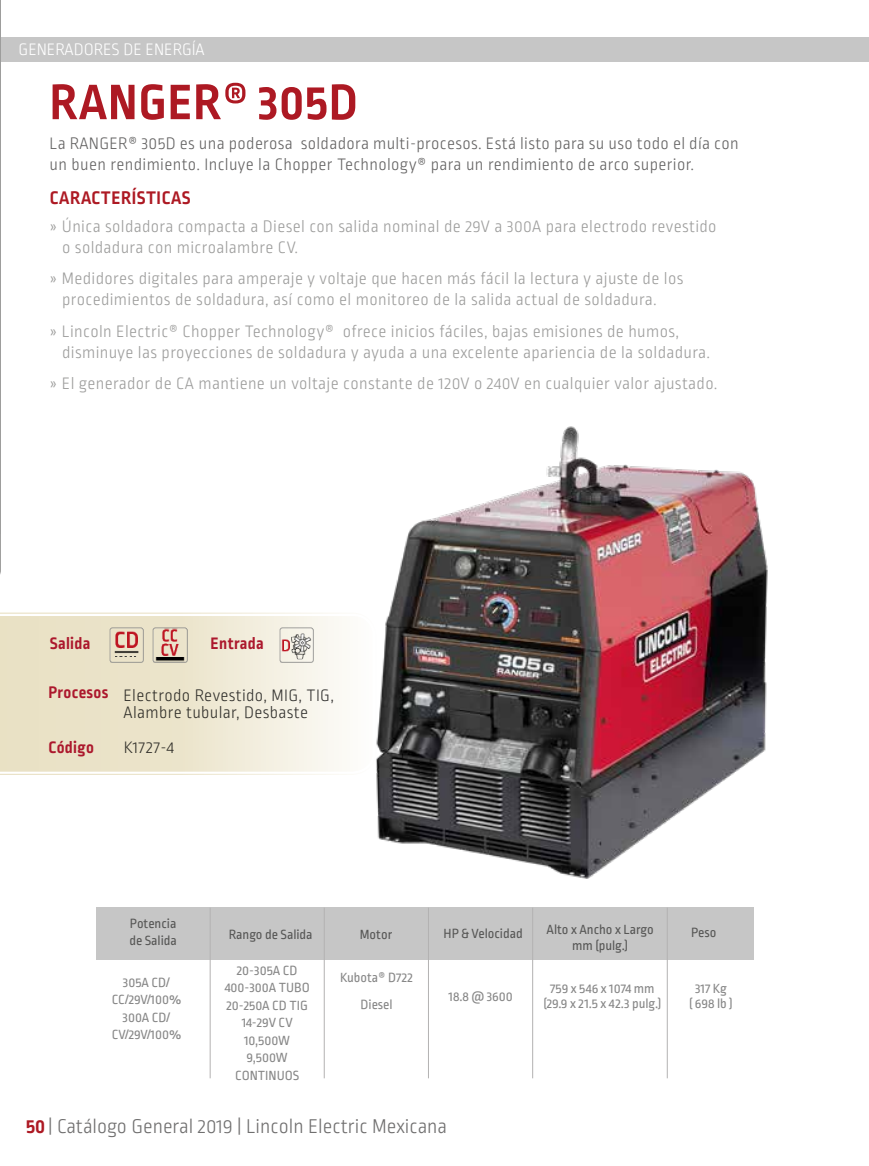
<style>
.page{position:relative;width:869px;height:1166px;background:#fff}
.page>*{position:absolute;margin:0;border:0;box-sizing:border-box;transform-origin:0 0}
.t1{font:700 52.5px "Ropa Sans Pro";letter-spacing:.02em;color:#ad1923}
.t2{font:300 21px "Ropa Sans Pro";color:#706f6f}
.t3{font:700 19.25px "Ropa Sans Pro";letter-spacing:.03em;color:#ad1923}
.t4{font:300 17.5px/21px "Ropa Sans Pro";letter-spacing:.02em;color:#9d9d9c}
.t5{font:300 17.5px/21px "Ropa Sans Pro";letter-spacing:.02em;color:#646363}
.t6{font:300 17.5px/17.5px "Ropa Sans Pro";letter-spacing:.02em;color:#000}
.t7{font:700 17.5px "Ropa Sans Pro";letter-spacing:.02em;color:#ac182d}
.t8{font:300 17.5px "Ropa Sans Pro";color:#fff}
.t9{font:14px/17.5px "Ropa Sans Pro";color:#878787;text-align:center}
.t10{font:14px/16.8px "Ropa Sans Pro";color:#575756}
.s1{font-weight:700;color:#ad1923}
</style>
<div class="page">
<svg style="left:0;top:612px;width:339px;height:163px"></svg>
<svg style="left:0;top:616px;width:342px;height:155px"></svg>
<div style="left:0;top:37px;width:868px;height:25px;background:#c6c6c6"></div>
<svg style="left:0;top:0;width:1px;height:574px"></svg>
<img style="left:109px;top:628px;width:35px;height:34px">
<img style="left:153px;top:628px;width:34px;height:34px">
<img style="left:376px;top:426px;width:392px;height:453px">
<img style="left:279px;top:628px;width:34px;height:34px">
<div style="left:96px;top:907px;width:658px;height:53px;background:#c6c6c6"></div>
<hr style="left:210px;top:907px;width:1px;height:171px;background:#b3b2b2">
<hr style="left:324px;top:907px;width:1px;height:171px;background:#b3b2b2">
<hr style="left:428px;top:907px;width:1px;height:171px;background:#b3b2b2">
<hr style="left:532px;top:907px;width:1px;height:171px;background:#b3b2b2">
<hr style="left:666px;top:907px;width:1px;height:171px;background:#b3b2b2">
<p class="t8" style="left:19px;top:40px;width:187px">GENERADORES DE ENERGÍA</p>
<h1 class="t1" style="left:50px;top:72px;width:309px">RANGER® 305D</h1>
<p class="t5" style="left:50px;top:133px;width:690px">La RANGER® 305D es una poderosa soldadora multi-procesos. Está listo para su uso todo el día con un buen rendimiento. Incluye la Chopper Technology® para un rendimiento de arco superior.</p>
<p class="t3" style="left:50px;top:186px;width:142px">CARACTERÍSTICAS</p>
<p class="t4" style="left:62px;top:216px;width:655px;text-indent:-12px">» Única soldadora compacta a Diesel con salida nominal de 29V a 300A para electrodo revestido o soldadura con microalambre CV.</p>
<p class="t4" style="left:62px;top:269px;width:622px;text-indent:-12px">» Medidores digitales para amperaje y voltaje que hacen más fácil la lectura y ajuste de los procedimientos de soldadura, así como el monitoreo de la salida actual de soldadura.</p>
<p class="t4" style="left:62px;top:321px;width:649px;text-indent:-12px">» Lincoln Electric® Chopper Technology® ofrece inicios fáciles, bajas emisiones de humos, disminuye las proyecciones de soldadura y ayuda a una excelente apariencia de la soldadura.</p>
<p class="t4" style="left:50px;top:374px;width:669px">» El generador de CA mantiene un voltaje constante de 120V o 240V en cualquier valor ajustado.</p>
<p class="t7" style="left:50px;top:633px;width:42px">Salida</p>
<p class="t7" style="left:210px;top:633px;width:54px">Entrada</p>
<p class="t7" style="left:48px;top:682px;width:61px">Procesos</p>
<p class="t6" style="left:123px;top:687px;width:212px">Electrodo Revestido, MIG, TIG,<br>Alambre tubular, Desbaste</p>
<p class="t7" style="left:48px;top:738px;width:47px">Código</p>
<p class="t6" style="left:123px;top:740px;width:52px">K1727-4</p>
<p class="t10" style="left:129px;top:916px;width:49px">Potencia de Salida</p>
<p class="t9" style="left:112px;top:974px;width:71px">305A CD/<br>CC/29V/100%<br>300A CD/<br>CV/29V/100%</p>
<p class="t10" style="left:359px;top:927px;width:34px">Motor</p>
<p class="t10" style="left:443px;top:925px;width:81px">HP &amp; Velocidad</p>
<p class="t10" style="left:546px;top:921px;width:109px;text-align:center">Alto x Ancho x Largo mm (pulg.)</p>
<p class="t10" style="left:229px;top:927px;width:85px">Rango de Salida</p>
<p class="t10" style="left:690px;top:924px;width:27px">Peso</p>
<p class="t9" style="left:224px;top:962px;width:86px">20-305A CD<br>400-300A TUBO<br>20-250A CD TIG<br>14-29V CV<br>10,500W<br>9,500W<br>CONTINUOS</p>
<p class="t9" style="left:340px;top:965px;width:74px;line-height:26.2px">Kubota® D722<br>Diesel</p>
<p class="t9" style="left:448px;top:988px;width:66px">18.8 @ 3600</p>
<p class="t9" style="left:543px;top:981px;width:119px;line-height:15.8px">759 x 546 x 1074 mm (29.9 x 21.5 x 42.3 pulg.)</p>
<p class="t9" style="left:689px;top:981px;width:45px;line-height:15.8px">317 Kg<br>( 698 lb )</p>
<p class="t2" style="left:26px;top:1115px;width:422px"><span class="s1">50</span> | Catálogo General 2019 | Lincoln Electric Mexicana</p>
</div>
